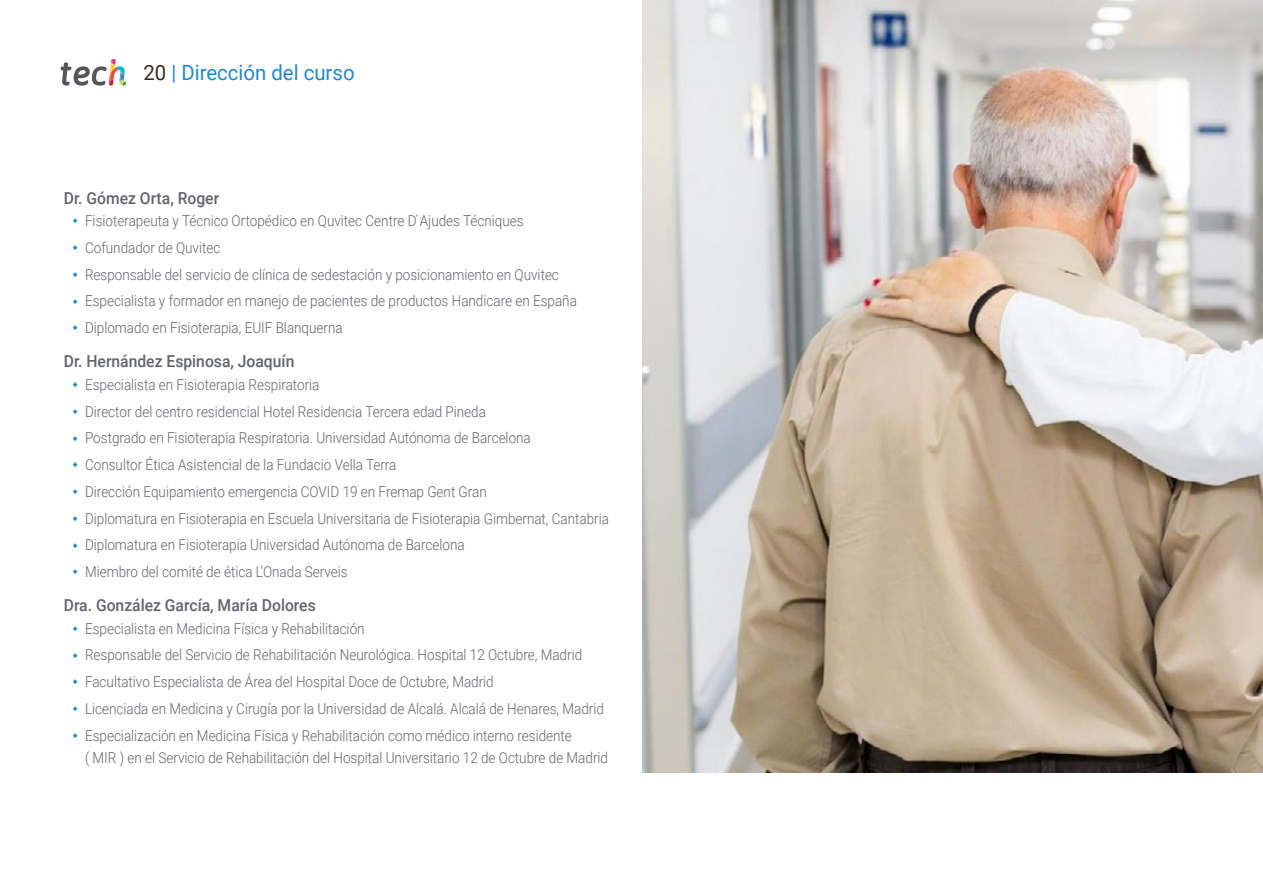
<style>
.page{position:relative;width:1263px;height:893px;background:#fff}
.page>*{position:absolute;margin:0;border:0;box-sizing:border-box;transform-origin:0 0}
.t1{font:21px "Roboto";color:#2488c9}
.t2{font:500 16.5px "Roboto";color:#61646a;scale:.95 1}
.t3{font:300 15px/26.7px "Roboto";color:#61646a;scale:.9 1}
.s1{color:#312e20}
</style>
<div class="page">
<svg style="left:61px;top:59px;width:65px;height:27px"></svg>
<img style="left:642px;top:0;width:621px;height:772px">
<h1 class="t1" style="left:144px;top:57px;width:213px"><span class="s1">20</span> | Dirección del curso</h1>
<p class="t2" style="left:64px;top:186px;width:165px">Dr. Gómez Orta, Roger</p>
<p class="t3" style="left:85px;top:207px;width:548px">Fisioterapeuta y Técnico Ortopédico en Quvitec Centre D ́Ajudes Técniques Cofundador de Quvitec<br>Responsable del servicio de clínica de sedestación y posicionamiento en Quvitec Especialista y formador en manejo de pacientes de productos Handicare en España Diplomado en Fisioterapia, EUIF Blanquerna</p>
<p class="t2" style="left:64px;top:350px;width:244px">Dr. Hernández Espinosa, Joaquín</p>
<p class="t3" style="left:85px;top:370px;width:584px">Especialista en Fisioterapia Respiratoria<br>Director del centro residencial Hotel Residencia Tercera edad Pineda<br>Postgrado en Fisioterapia Respiratoria. Universidad Autónoma de Barcelona<br>Consultor Ética Asistencial de la Fundacio Vella Terra<br>Dirección Equipamiento emergencia COVID 19 en Fremap Gent Gran<br>Diplomatura en Fisioterapia en Escuela Universitaria de Fisioterapia Gimbernat, Cantabria Diplomatura en Fisioterapia Universidad Autónoma de Barcelona<br>Miembro del comité de ética L'Onada Serveis</p>
<p class="t2" style="left:64px;top:594px;width:267px">Dra. González García, María Dolores</p>
<p class="t3" style="left:85px;top:614px;width:578px">Especialista en Medicina Física y Rehabilitación<br>Responsable del Servicio de Rehabilitación Neurológica. Hospital 12 Octubre, Madrid Facultativo Especialista de Área del Hospital Doce de Octubre, Madrid<br>Licenciada en Medicina y Cirugía por la Universidad de Alcalá. Alcalá de Henares, Madrid Especialización en Medicina Física y Rehabilitación como médico interno residente</p>
<p class="t3" style="left:85px;top:744px;width:583px">( MIR ) en el Servicio de Rehabilitación del Hospital Universitario 12 de Octubre de Madrid</p>
</div>
